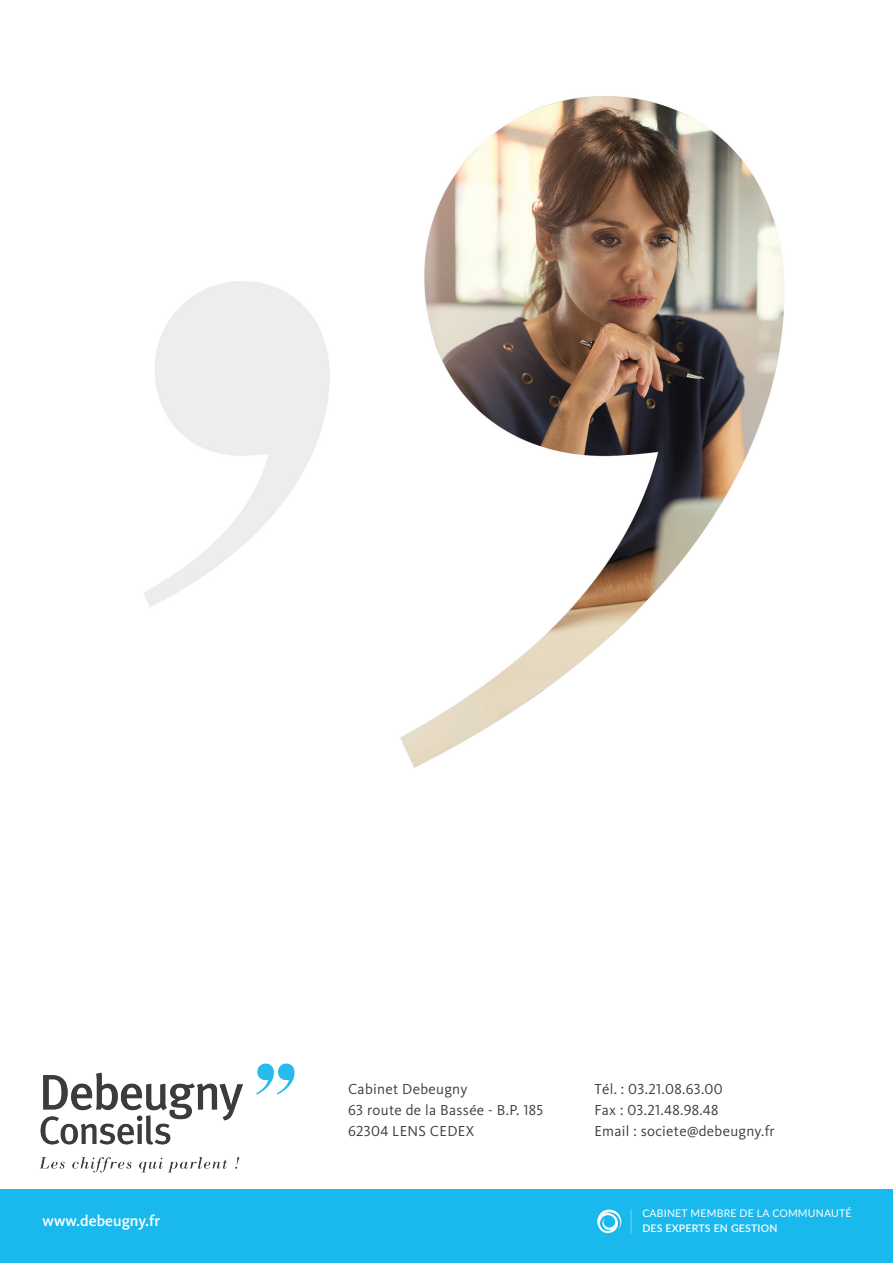
<style>
.page{position:relative;width:893px;height:1263px;background:#fff}
.page>*{position:absolute;margin:0;border:0;box-sizing:border-box;transform-origin:0 0}
.Titre_étape{font:500 15.75px "Kievit OT";color:#fff}
.Titre_étape-2{font:15px "Kievit OT";letter-spacing:.02em;color:#3d3d3c}
.t1{font:10.5px "Lato";letter-spacing:.02em;color:#fff}
.t2{font:600 10.5px "Lato";letter-spacing:.02em;color:#fff}
</style>
<div class="page">
<img style="left:144px;top:96px;width:640px;height:672px">
<div style="left:0;top:1189px;width:893px;height:74px;background:#19b9ed"></div>
<svg style="left:631px;top:1209px;width:1px;height:24px"></svg>
<svg style="left:597px;top:1209px;width:25px;height:25px"></svg>
<img style="left:39px;top:1063px;width:256px;height:110px">
<p class="Titre_étape" style="left:43px;top:1211px;width:119px">www.debeugny.fr</p>
<p class="Titre_étape-2" style="left:348px;top:1080px;width:121px">Cabinet Debeugny</p>
<p class="Titre_étape-2" style="left:348px;top:1101px;width:196px">63 route de la Bassée - B.P. 185</p>
<p class="Titre_étape-2" style="left:348px;top:1122px;width:128px">62304 LENS CEDEX</p>
<p class="Titre_étape-2" style="left:594px;top:1080px;width:130px">Tél. : 03.21.08.63.00</p>
<p class="Titre_étape-2" style="left:594px;top:1101px;width:126px">Fax : 03.21.48.98.48</p>
<p class="Titre_étape-2" style="left:594px;top:1122px;width:182px">Email : societe@debeugny.fr</p>
<p class="t1" style="left:642px;top:1206px;width:211px">CABINET MEMBRE DE LA COMMUNAUTÉ</p>
<p class="t2" style="left:642px;top:1221px;width:137px">DES EXPERTS EN GESTION</p>
</div>
